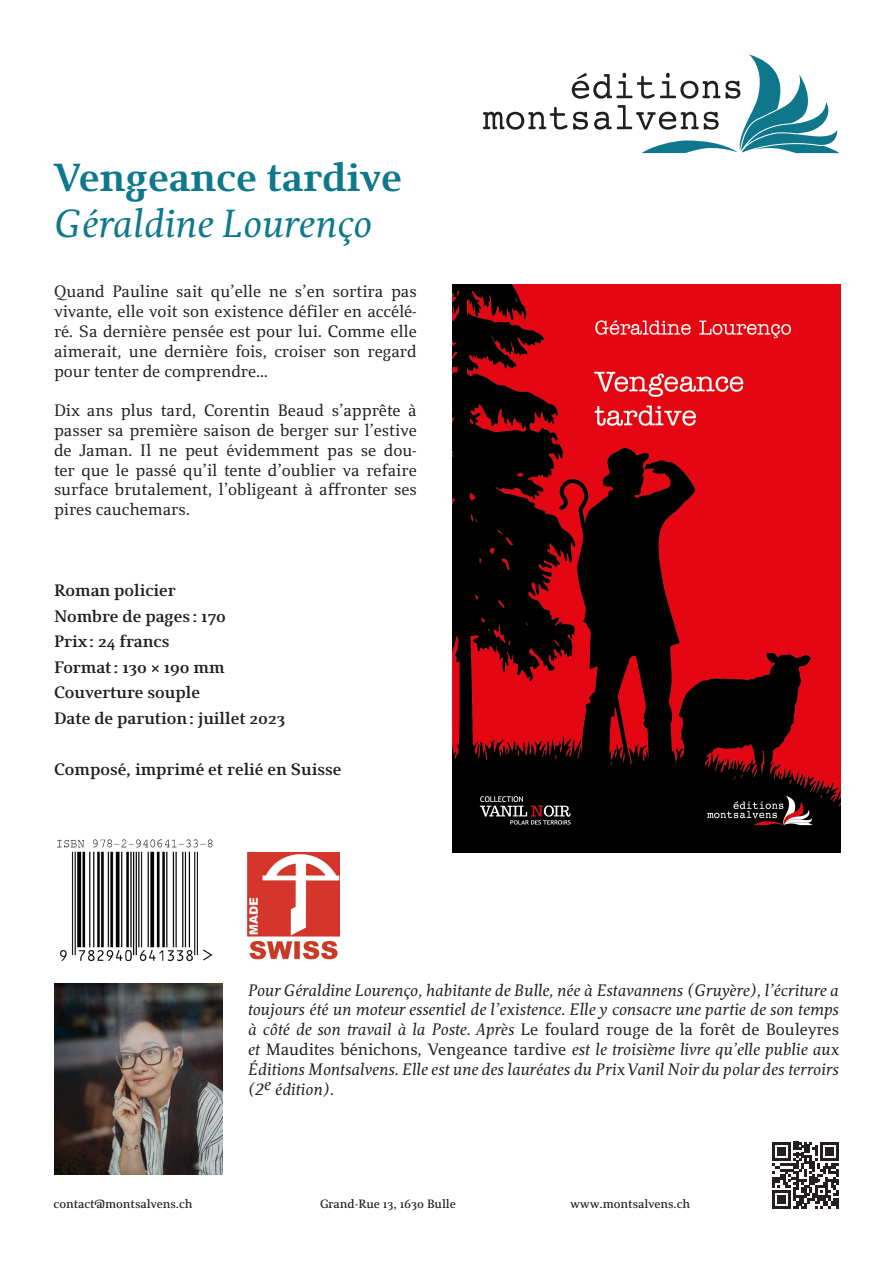
<style>
.page{position:relative;width:893px;height:1263px;background:#fff}
.page>*{position:absolute;margin:0;border:0;box-sizing:border-box;transform-origin:0 0}
.t1{font:italic 39px "Gradot";color:#0e788c}
.t2{font:800 39px "Gradot";color:#0e788c}
.t3{font:16.5px/19.8px "Gradot";color:#231f20;text-align:justify}
.t4{font:italic 16.5px/19.8px "Gradot";color:#231f20;text-align:justify}
.t5{font:700 16.5px/25.5px "Gradot";color:#231f20}
.t6{font:500 12px "Gradot";color:#231f20}
.s1{font-style:normal}
</style>
<div class="page">
<img style="left:57px;top:839px;width:156px;height:122px">
<img style="left:452px;top:285px;width:389px;height:568px">
<img style="left:54px;top:983px;width:169px;height:191px">
<svg style="left:483px;top:54px;width:356px;height:99px"></svg>
<svg style="left:772px;top:1142px;width:67px;height:67px"></svg>
<img style="left:247px;top:853px;width:92px;height:107px">
<h1 class="t2" style="left:54px;top:153px;width:349px">Vengeance tardive</h1>
<h1 class="t1" style="left:54px;top:201px;width:320px">Géraldine Lourenço</h1>
<p class="t3" style="left:54px;top:282px;width:364px">Quand Pauline sait qu’elle ne s’en sortira pas vivante, elle voit son existence défiler en accélé&shy;ré. Sa dernière pensée est pour lui. Comme elle aimerait, une dernière fois, croiser son regard pour tenter de comprendre…</p>
<p class="t3" style="left:54px;top:401px;width:364px">Dix ans plus tard, Corentin Beaud s’apprête à passer sa première saison de berger sur l’estive de Jaman. Il ne peut évidemment pas se dou&shy;ter que le passé qu’il tente d’oublier va refaire surface brutalement, l’obligeant à affronter ses pires cauchemars.</p>
<p class="t5" style="left:54px;top:578px;width:233px">Roman policier<br>Nombre de pages : 170<br>Prix: 24 francs<br>Format: 130 × 190 mm<br>Couverture souple<br>Date de parution: juillet 2023</p>
<p class="t5" style="left:54px;top:756px;width:289px">Composé, imprimé et relié en Suisse</p>
<p class="t4" style="left:248px;top:980px;width:592px">Pour Géraldine Lourenço, habitante de Bulle, née à Estavannens (Gruyère), l’écriture a toujours été un moteur essentiel de l’existence. Elle y consacre une partie de son temps à côté de son travail à la Poste. Après <span class="s1">Le foulard rouge de la forêt de Bouleyres </span>et <span class="s1">Maudites bénichons</span>, <span class="s1">Vengeance tardive</span> est le troisième livre qu’elle publie aux Éditions Montsalvens. Elle est une des lauréates du Prix Vanil Noir du polar des terroirs (2e édition).</p>
<p class="t6" style="left:54px;top:1197px;width:140px">contact@montsalvens.ch</p>
<p class="t6" style="left:320px;top:1197px;width:137px">Grand-Rue 13, 1630 Bulle</p>
<p class="t6" style="left:570px;top:1197px;width:121px">www.montsalvens.ch</p>
</div>
